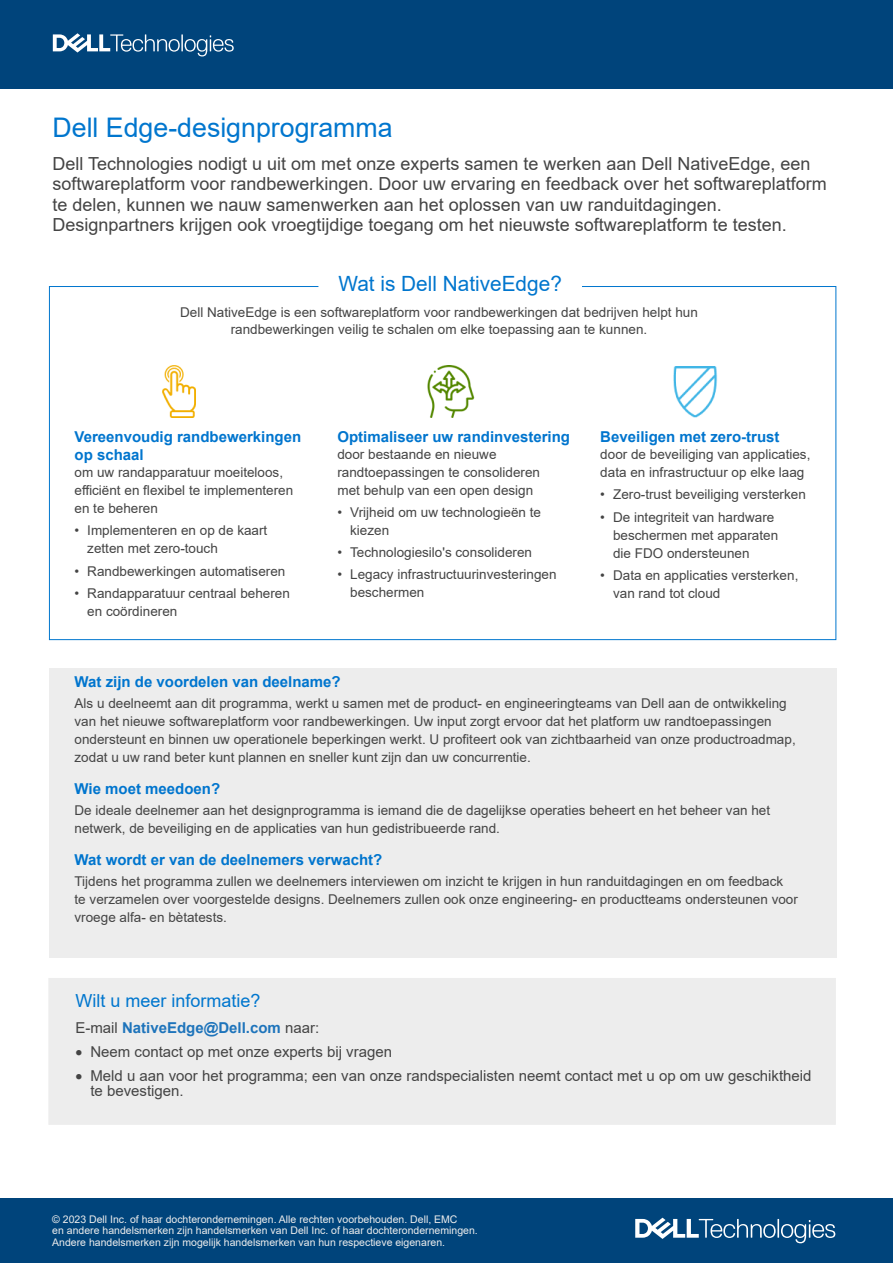
<style>
.page{position:relative;width:893px;height:1263px;background:#fff}
.page>*{position:absolute;margin:0;border:0;box-sizing:border-box;transform-origin:0 0}
.P_-_Paragraph_Style3{font:27px "Arial";color:#0076ce}
.P_-_Paragraph_Style1{font:21px "Arial";color:#0076ce}
.P_-_Paragraph_Style3-2{font:18px/20.5px "Arial";color:#444}
.Paragraph_Style1{font:18px "Arial";color:#0076ce}
.t1{font:15px/15px "Arial";color:#444}
.P_-_Paragraph_Style3-3{font:700 15px/18px "Arial";color:#0075ce}
.P_-_Paragraph_Style2{font:700 15px "Arial";color:#0075ce}
.Paragraph_Style1-2{font:700 15px "Arial";color:#1e74bb}
.P_-_Paragraph_Style4{font:13.5px/18px "Arial";color:#444}
.Bullet_List_Style1{font:13.5px/18px "Arial";color:#444}
.P_-_Paragraph_Style6{font:13.5px/18px "Arial";color:#444}
.P_-_Paragraph_Style3-4{font:13.5px/18px "Arial";color:#444}
.P_-_Paragraph_Style5{font:13.5px/18px "Arial";color:#444}
.P_-_Paragraph_Style2-2{font:13.5px/17.1px "Arial";color:#444;text-align:center}
.Bullet_List_Style2{font:13.5px/18px "Arial";color:#444}
.Paragraph_Style1-3{font:10.5px/11.4px "Arial";color:#ededed}
.s1{font-weight:400;color:#444}
</style>
<div class="page">
<div style="left:49px;top:668px;width:787px;height:290px;background:#ededed"></div>
<div style="left:0;top:0;width:893px;height:88px;background:#00447b"></div>
<svg style="left:53px;top:33px;width:181px;height:23px;background:#3e719b"></svg>
<div style="left:0;top:1199px;width:893px;height:64px;background:#00447b"></div>
<svg style="left:635px;top:1218px;width:200px;height:25px;background:#3f729b"></svg>
<img style="left:673px;top:367px;width:44px;height:51px">
<img style="left:427px;top:366px;width:47px;height:52px">
<img style="left:162px;top:365px;width:33px;height:52px">
<div style="left:49px;top:978px;width:786px;height:146px;background:#ededed"></div>
<p class="P_-_Paragraph_Style3" style="left:52px;top:109px;width:342px">Dell Edge-designprogramma</p>
<p class="P_-_Paragraph_Style3-2" style="left:52px;top:153px;width:776px">Dell Technologies nodigt u uit om met onze experts samen te werken aan Dell NativeEdge, een softwareplatform voor randbewerkingen. Door uw ervaring en feedback over het softwareplatform te delen, kunnen we nauw samenwerken aan het oplossen van uw randuitdagingen.<br>Designpartners krijgen ook vroegtijdige toegang om het nieuwste softwareplatform te testen.</p>
<p class="P_-_Paragraph_Style1" style="left:338px;top:269px;width:225px">Wat is Dell NativeEdge?</p>
<p class="P_-_Paragraph_Style2-2" style="left:180px;top:304px;width:519px">Dell NativeEdge is een softwareplatform voor randbewerkingen dat bedrijven helpt hun randbewerkingen veilig te schalen om elke toepassing aan te kunnen.</p>
<p class="P_-_Paragraph_Style3-3" style="left:75px;top:428px;width:228px">Vereenvoudig randbewerkingen op schaal</p>
<p class="P_-_Paragraph_Style3-4" style="left:75px;top:463px;width:220px">om uw randapparatuur moeiteloos, efficiënt en flexibel te implementeren en te beheren</p>
<p class="Bullet_List_Style1" style="left:87px;top:521px;width:182px;text-indent:-13px">• Implementeren en op de kaart zetten met zero-touch</p>
<p class="Bullet_List_Style1" style="left:75px;top:562px;width:212px">• Randbewerkingen automatiseren</p>
<p class="Bullet_List_Style2" style="left:87px;top:584px;width:204px;text-indent:-13px">• Randapparatuur centraal beheren en coördineren</p>
<p class="P_-_Paragraph_Style3-3" style="left:337px;top:428px;width:234px">Optimaliseer uw randinvestering</p>
<p class="P_-_Paragraph_Style3-4" style="left:337px;top:445px;width:204px">door bestaande en nieuwe randtoepassingen te consolideren met behulp van een open design</p>
<p class="Bullet_List_Style1" style="left:350px;top:503px;width:192px;text-indent:-13px">• Vrijheid om uw technologieën te kiezen</p>
<p class="Bullet_List_Style1" style="left:337px;top:543px;width:196px">• Technologiesilo's consolideren</p>
<p class="Bullet_List_Style1" style="left:350px;top:566px;width:208px;text-indent:-13px">• Legacy infrastructuurinvesteringen beschermen</p>
<p class="P_-_Paragraph_Style3-3" style="left:600px;top:428px;width:181px">Beveiligen met zero-trust</p>
<p class="P_-_Paragraph_Style3-4" style="left:600px;top:445px;width:212px">door de beveiliging van applicaties, data en infrastructuur op elke laag</p>
<p class="Bullet_List_Style1" style="left:600px;top:485px;width:207px">• Zero-trust beveiliging versterken</p>
<p class="Bullet_List_Style1" style="left:613px;top:508px;width:167px;text-indent:-13px">• De integriteit van hardware beschermen met apparaten die FDO ondersteunen</p>
<p class="Bullet_List_Style1" style="left:613px;top:566px;width:187px;text-indent:-13px">• Data en applicaties versterken, van rand tot cloud</p>
<p class="P_-_Paragraph_Style2" style="left:75px;top:671px;width:268px">Wat zijn de voordelen van deelname?</p>
<p class="P_-_Paragraph_Style4" style="left:75px;top:694px;width:723px">Als u deelneemt aan dit programma, werkt u samen met de product- en engineeringteams van Dell aan de ontwikkeling van het nieuwe softwareplatform voor randbewerkingen. Uw input zorgt ervoor dat het platform uw randtoepassingen ondersteunt en binnen uw operationele beperkingen werkt. U profiteert ook van zichtbaarheid van onze productroadmap, zodat u uw rand beter kunt plannen en sneller kunt zijn dan uw concurrentie.</p>
<p class="P_-_Paragraph_Style2" style="left:75px;top:778px;width:147px">Wie moet meedoen?</p>
<p class="P_-_Paragraph_Style5" style="left:75px;top:801px;width:697px">De ideale deelnemer aan het designprogramma is iemand die de dagelijkse operaties beheert en het beheer van het netwerk, de beveiliging en de applicaties van hun gedistribueerde rand.</p>
<p class="P_-_Paragraph_Style2" style="left:75px;top:849px;width:309px">Wat wordt er van de deelnemers verwacht?</p>
<p class="P_-_Paragraph_Style6" style="left:75px;top:872px;width:725px">Tijdens het programma zullen we deelnemers interviewen om inzicht te krijgen in hun randuitdagingen en om feedback<br>te verzamelen over voorgestelde designs. Deelnemers zullen ook onze engineering- en productteams ondersteunen voor vroege alfa- en bètatests.</p>
<p class="Paragraph_Style1" style="left:75px;top:988px;width:187px">Wilt u meer informatie?</p>
<p class="Paragraph_Style1-2" style="left:75px;top:1017px;width:245px"><span class="s1">E-mail</span> NativeEdge@Dell.com <span class="s1">naar:</span></p>
<p class="t1" style="left:75px;top:1044px;width:318px">• Neem contact op met onze experts bij vragen</p>
<p class="t1" style="left:90px;top:1068px;width:723px;text-indent:-15px">• Meld u aan voor het programma; een van onze randspecialisten neemt contact met u op om uw geschiktheid te bevestigen.</p>
<p class="Paragraph_Style1-3" style="left:52px;top:1213px;width:427px">© 2023 Dell Inc. of haar dochterondernemingen. Alle rechten voorbehouden. Dell, EMC<br>en andere handelsmerken zijn handelsmerken van Dell Inc. of haar dochterondernemingen.<br>Andere handelsmerken zijn mogelijk handelsmerken van hun respectieve eigenaren.</p>
</div>
